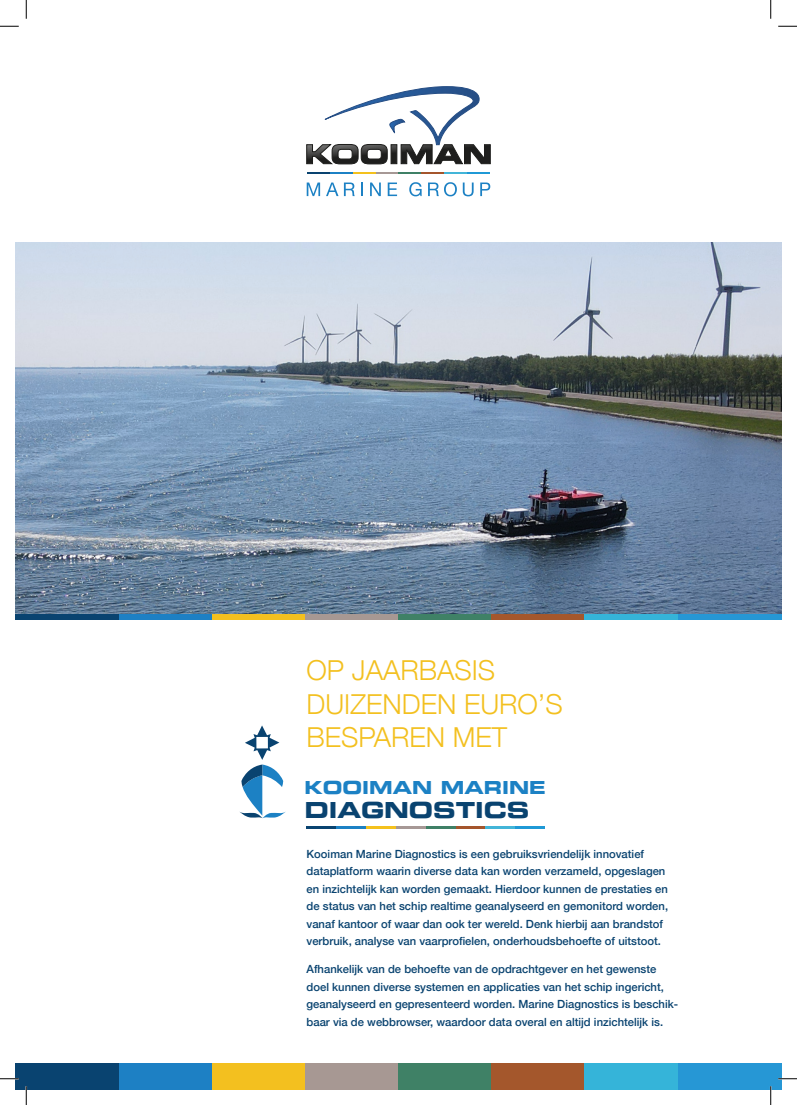
<style>
.page{position:relative;width:797px;height:1105px;background:#fff}
.page>*{position:absolute;margin:0;border:0;box-sizing:border-box;transform-origin:0 0}
.Tekst{font:300 27.5px/33.8px "Helvetica Neue";color:#f3c01f}
.t1{font:21.75px "Eurostile Bold Extended Two";color:#094370}
.t2{font:17.62px "Eurostile Bold Extended Two";color:#1c81c4}
.Tekst-2{font:500 11.25px/17.5px "Helvetica Neue";color:#094370}
</style>
<div class="page">
<img style="left:16px;top:242px;width:765px;height:372px">
<div style="left:16px;top:1063px;width:103px;height:26px;background:#094370"></div>
<div style="left:119px;top:1063px;width:93px;height:26px;background:#1d80c4"></div>
<div style="left:212px;top:1063px;width:93px;height:26px;background:#f3c01f"></div>
<div style="left:305px;top:1063px;width:93px;height:26px;background:#a79893"></div>
<div style="left:398px;top:1063px;width:93px;height:26px;background:#3f8166"></div>
<div style="left:491px;top:1063px;width:93px;height:26px;background:#a4572c"></div>
<div style="left:584px;top:1063px;width:93px;height:26px;background:#35b4d9"></div>
<div style="left:677px;top:1063px;width:104px;height:26px;background:#2697d5"></div>
<svg style="left:307px;top:183px;width:13px;height:13px"></svg>
<svg style="left:326px;top:183px;width:12px;height:13px"></svg>
<svg style="left:344px;top:183px;width:11px;height:13px"></svg>
<svg style="left:361px;top:183px;width:2px;height:13px"></svg>
<svg style="left:370px;top:183px;width:11px;height:13px"></svg>
<svg style="left:388px;top:183px;width:9px;height:13px"></svg>
<svg style="left:409px;top:182px;width:12px;height:14px"></svg>
<svg style="left:428px;top:182px;width:29px;height:14px"></svg>
<svg style="left:463px;top:183px;width:10px;height:13px"></svg>
<svg style="left:480px;top:183px;width:10px;height:13px"></svg>
<hr style="left:307px;top:172px;width:22px;height:2px;background:#094370">
<hr style="left:329px;top:172px;width:23px;height:2px;background:#1c81c4">
<hr style="left:352px;top:172px;width:23px;height:2px;background:#f4c11d">
<hr style="left:375px;top:172px;width:23px;height:2px;background:#a69895">
<hr style="left:398px;top:172px;width:23px;height:2px;background:#3f8066">
<hr style="left:421px;top:172px;width:23px;height:2px;background:#a4552c">
<hr style="left:444px;top:172px;width:23px;height:2px;background:#43b5d8">
<hr style="left:467px;top:172px;width:23px;height:2px;background:#1f99d6">
<svg style="left:306px;top:86px;width:184px;height:78px"></svg>
<hr style="left:306px;top:826px;width:30px;height:3px;background:#094370">
<hr style="left:336px;top:826px;width:30px;height:3px;background:#1c81c4">
<hr style="left:366px;top:826px;width:30px;height:3px;background:#f4c11d">
<hr style="left:396px;top:826px;width:30px;height:3px;background:#a69895">
<hr style="left:426px;top:826px;width:29px;height:3px;background:#3f8066">
<hr style="left:455px;top:826px;width:30px;height:3px;background:#a4552c">
<hr style="left:485px;top:826px;width:30px;height:3px;background:#43b5d8">
<hr style="left:515px;top:826px;width:30px;height:3px;background:#1f99d6">
<svg style="left:239px;top:725px;width:47px;height:93px"></svg>
<div style="left:16px;top:614px;width:103px;height:6px;background:#094370"></div>
<div style="left:119px;top:614px;width:93px;height:6px;background:#1d80c4"></div>
<div style="left:212px;top:614px;width:93px;height:6px;background:#f3c01f"></div>
<div style="left:305px;top:614px;width:93px;height:6px;background:#a79893"></div>
<div style="left:398px;top:614px;width:93px;height:6px;background:#3f8166"></div>
<div style="left:491px;top:614px;width:93px;height:6px;background:#a4572c"></div>
<div style="left:584px;top:614px;width:93px;height:6px;background:#35b4d9"></div>
<div style="left:677px;top:614px;width:104px;height:6px;background:#2697d5"></div>
<svg style="left:0;top:25px;width:19px;height:2px"></svg>
<svg style="left:778px;top:25px;width:19px;height:2px"></svg>
<svg style="left:0;top:1078px;width:19px;height:1px"></svg>
<svg style="left:778px;top:1078px;width:19px;height:1px"></svg>
<svg style="left:25px;top:0;width:2px;height:19px"></svg>
<svg style="left:25px;top:1086px;width:2px;height:19px"></svg>
<svg style="left:770px;top:0;width:1px;height:19px"></svg>
<svg style="left:770px;top:1086px;width:1px;height:19px"></svg>
<p class="Tekst" style="left:306px;top:651px;width:258px">OP JAARBASIS<br>DUIZENDEN EURO’S<br>BESPAREN MET</p>
<p class="t2" style="left:304px;top:775px;width:243px">KOOIMAN MARINE</p>
<p class="t1" style="left:304px;top:795px;width:226px">DIAGNOSTICS</p>
<p class="Tekst-2" style="left:306px;top:844px;width:363px">Kooiman Marine Diagnostics is een gebruiksvriendelijk innovatief dataplatform waarin diverse data kan worden verzameld, opgeslagen en inzichtelijk kan worden gemaakt. Hierdoor kunnen de prestaties en de status van het schip realtime geanalyseerd en gemonitord worden, vanaf kantoor of waar dan ook ter wereld. Denk hierbij aan brandstof verbruik, analyse van vaarprofielen, onderhoudsbehoefte of uitstoot.</p>
<p class="Tekst-2" style="left:306px;top:959px;width:373px">Afhankelijk van de behoefte van de opdrachtgever en het gewenste doel kunnen diverse systemen en applicaties van het schip ingericht, geanalyseerd en gepresenteerd worden. Marine Diagnostics is beschik&shy;baar via de webbrowser, waardoor data overal en altijd inzichtelijk is.</p>
</div>
